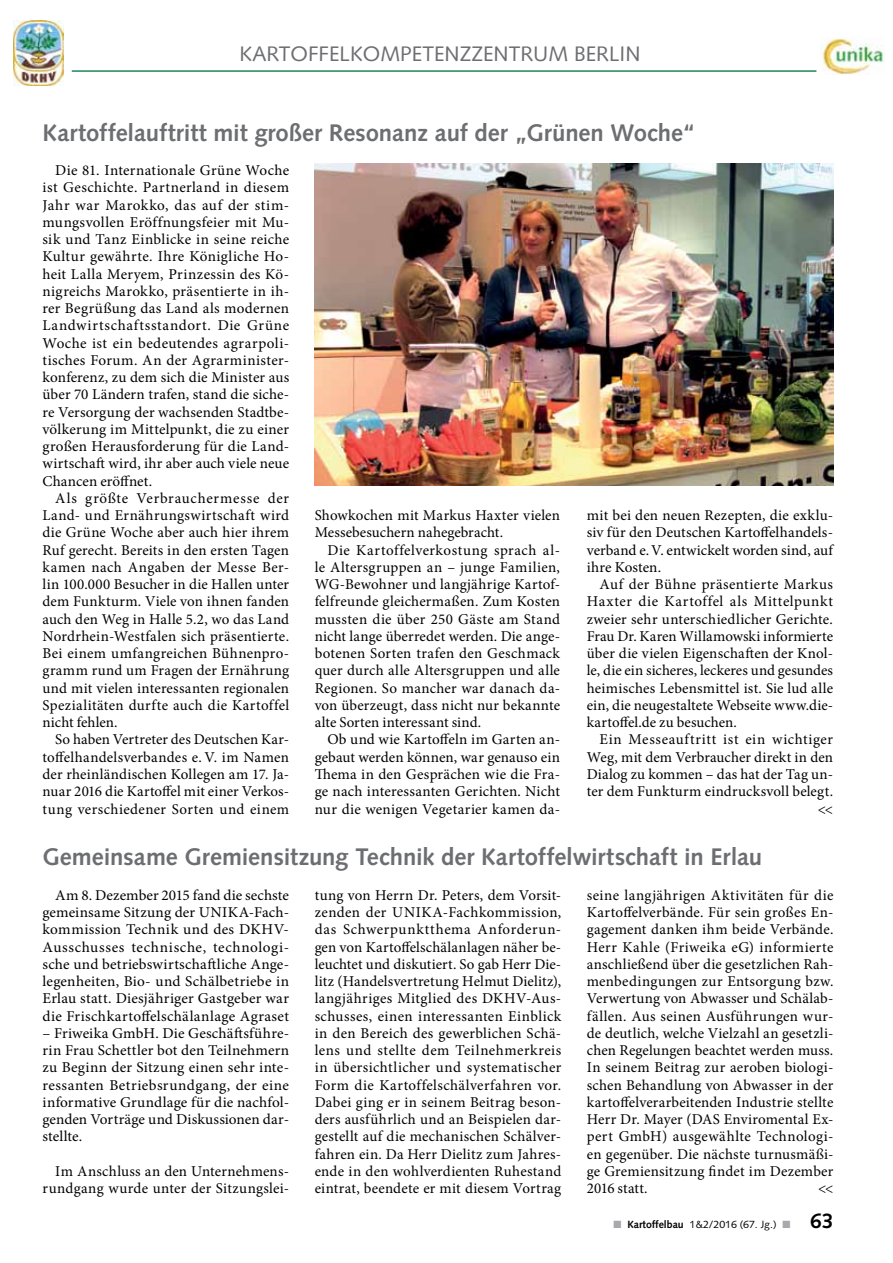
<style>
.page{position:relative;width:893px;height:1263px;background:#fff}
.page>*{position:absolute;margin:0;border:0;box-sizing:border-box;transform-origin:0 0}
.t1{font:700 24px "Syntax LT Std";letter-spacing:-.005em;color:#6d6e71}
.t2{font:21px "Syntax LT Std";color:#6d6e71}
.t3{font:15px/17.2px "Minion Pro";letter-spacing:.01em;color:#000;text-align:justify}
.t4{font:10.5px "Syntax LT Std";color:#000}
.s1{color:#a7a9ac}
.s2{font-weight:700}
.s3{font-weight:700;font-size:21px}
</style>
<div class="page">
<img style="left:821px;top:37px;width:63px;height:38px">
<hr style="left:72px;top:70px;width:744px;height:2px;background:#20865a">
<img style="left:13px;top:21px;width:51px;height:65px">
<img style="left:315px;top:164px;width:518px;height:322px">
<h2 class="t2" style="left:240px;top:41px;width:403px">KARTOFFELKOMPETENZZENTRUM BERLIN</h2>
<h1 class="t1" style="left:43px;top:119px;width:655px">Kartoffelauftritt mit großer Resonanz auf der „Grünen Woche“</h1>
<p class="t3" style="left:43px;top:162px;width:248px;text-indent:13px">Die 81. Internationale Grüne Woche ist Geschichte. Partnerland in diesem Jahr war Marokko, das auf der stim&shy;mungsvollen Eröffnungsfeier mit Mu&shy;sik und Tanz Einblicke in seine reiche Kultur gewährte. Ihre Königliche Ho&shy;heit Lalla Meryem, Prinzessin des Kö&shy;nigreichs Marokko, präsentierte in ih&shy;rer Begrüßung das Land als modernen Landwirtschaftsstandort. Die Grüne Woche ist ein bedeutendes agrarpoli&shy;tisches Forum. An der Agrarminister&shy;konferenz, zu dem sich die Minister aus über 70 Ländern trafen, stand die siche&shy;re Versorgung der wachsenden Stadtbe&shy;völkerung im Mittelpunkt, die zu einer großen Herausforderung für die Land&shy;wirtschaft wird, ihr aber auch viele neue Chancen eröffnet.</p>
<p class="t3" style="left:43px;top:490px;width:248px;text-indent:13px">Als größte Verbrauchermesse der Land- und Ernährungswirtschaft wird die Grüne Woche aber auch hier ihrem Ruf gerecht. Bereits in den ersten Tagen kamen nach Angaben der Messe Ber&shy;lin 100.000 Besucher in die Hallen unter dem Funkturm. Viele von ihnen fanden auch den Weg in Halle 5.2, wo das Land Nordrhein-Westfalen sich präsentierte.<br>Bei einem umfangreichen Bühnenpro&shy;gramm rund um Fragen der Ernährung und mit vielen interessanten regionalen Spezialitäten durfte auch die Kartoffel nicht fehlen.</p>
<p class="t3" style="left:43px;top:731px;width:248px;text-indent:13px">So haben Vertreter des Deutschen Kar&shy;toffelhandelsverbandes e. V. im Namen der rheinländischen Kollegen am 17. Ja&shy;nuar 2016 die Kartoffel mit einer Verkos&shy;tung verschiedener Sorten und einem</p>
<p class="t3" style="left:315px;top:507px;width:247px">Showkochen mit Markus Haxter vielen<br>Messebesuchern nahegebracht.</p>
<p class="t3" style="left:315px;top:541px;width:247px;text-indent:13px">Die Kartoffelverkostung sprach al&shy;le Altersgruppen an – junge Familien, WG-Bewohner und langjährige Kartof&shy;felfreunde gleichermaßen. Zum Kosten mussten die über 250 Gäste am Stand nicht lange überredet werden. Die ange&shy;botenen Sorten trafen den Geschmack quer durch alle Altersgruppen und alle Regionen. So mancher war danach da&shy;von überzeugt, dass nicht nur bekannte alte Sorten interessant sind.</p>
<p class="t3" style="left:315px;top:731px;width:247px;text-indent:13px">Ob und wie Kartoffeln im Garten an&shy;gebaut werden können, war genauso ein Thema in den Gesprächen wie die Fra&shy;ge nach interessanten Gerichten. Nicht nur die wenigen Vegetarier kamen da-</p>
<p class="t3" style="left:587px;top:507px;width:248px">mit bei den neuen Rezepten, die exklu&shy;siv für den Deutschen Kartoffelhandels&shy;verband e.V. entwickelt worden sind, auf ihre Kosten.</p>
<p class="t3" style="left:587px;top:576px;width:248px;text-indent:13px">Auf der Bühne präsentierte Markus Haxter die Kartoffel als Mittelpunkt zweier sehr unterschiedlicher Gerichte.<br>Frau Dr. Karen Willamowski informierte über die vielen Eigenschaften der Knol&shy;le, die ein sicheres, leckeres und gesundes heimisches Lebensmittel ist. Sie lud alle ein, die neugestaltete Webseite www.die&shy;kartoffel.de zu besuchen.</p>
<p class="t3" style="left:587px;top:731px;width:248px;text-align:right">Ein Messeauftritt ist ein wichtiger<br>Weg, mit dem Verbraucher direkt in den<br>Dialog zu kommen – das hat der Tag un&shy;ter dem Funkturm eindrucksvoll belegt. &lt;&lt;</p>
<h1 class="t1" style="left:43px;top:843px;width:721px">Gemeinsame Gremiensitzung Technik der Kartoffelwirtschaft in Erlau</h1>
<p class="t3" style="left:43px;top:886px;width:248px;text-indent:13px">Am 8. Dezember 2015 fand die sechste gemeinsame Sitzung der UNIKA-Fach&shy;kommission Technik und des DKHV-Ausschusses technische, technologi&shy;sche und betriebswirtschaftliche Ange&shy;legenheiten, Bio- und Schälbetriebe in Erlau statt. Diesjähriger Gastgeber war die Frischkartoffelschälanlage Agraset</p>
<p class="t3" style="left:43px;top:1024px;width:248px">– Friweika GmbH. Die Geschäftsführe&shy;rin Frau Schettler bot den Teilnehmern zu Beginn der Sitzung einen sehr inte&shy;ressanten Betriebsrundgang, der eine informative Grundlage für die nachfol&shy;genden Vorträge und Diskussionen dar&shy;stellte.</p>
<p class="t3" style="left:43px;top:1162px;width:248px;text-align:right">Im Anschluss an den Unternehmens&shy;rundgang wurde unter der Sitzungslei-</p>
<p class="t3" style="left:315px;top:886px;width:248px">tung von Herrn Dr. Peters, dem Vorsit&shy;zenden der UNIKA-Fachkommission, das Schwerpunktthema Anforderun&shy;gen von Kartoffelschälanlagen näher be&shy;leuchtet und diskutiert. So gab Herr Die&shy;litz (Handelsvertretung Helmut Dielitz), langjähriges Mitglied des DKHV-Aus&shy;schusses, einen interessanten Einblick in den Bereich des gewerblichen Schä&shy;lens und stellte dem Teilnehmerkreis in übersichtlicher und systematischer Form die Kartoffelschälverfahren vor.<br>Dabei ging er in seinem Beitrag beson&shy;ders ausführlich und an Beispielen dar&shy;gestellt auf die mechanischen Schälver&shy;fahren ein. Da Herr Dielitz zum Jahres&shy;ende in den wohlverdienten Ruhestand eintrat, beendete er mit diesem Vortrag</p>
<p class="t3" style="left:587px;top:886px;width:248px">seine langjährigen Aktivitäten für die Kartoffelverbände. Für sein großes En&shy;gagement danken ihm beide Verbände.<br>Herr Kahle (Friweika eG) informierte anschließend über die gesetzlichen Rah&shy;menbedingungen zur Entsorgung bzw.<br>Verwertung von Abwasser und Schälab&shy;fällen. Aus seinen Ausführungen wur&shy;de deutlich, welche Vielzahl an gesetzli&shy;chen Regelungen beachtet werden muss.<br>In seinem Beitrag zur aeroben biologi&shy;schen Behandlung von Abwasser in der kartoffelverarbeitenden Industrie stellte Herr Dr. Mayer (DAS Enviromental Ex&shy;pert GmbH) ausgewählte Technologi&shy;en gegenüber. Die nächste turnusmäßi&shy;ge Gremiensitzung findet im Dezember 2016 statt.</p>
<p class="t3" style="left:818px;top:1180px;width:17px">&lt;&lt;</p>
<p class="t4" style="left:613px;top:1218px;width:221px"><span class="s1">■</span> <span class="s2">Kartoffelbau</span> 1&amp;2/2016 (67. JG.) <span class="s1">■</span> <span class="s3">63</span></p>
</div>
